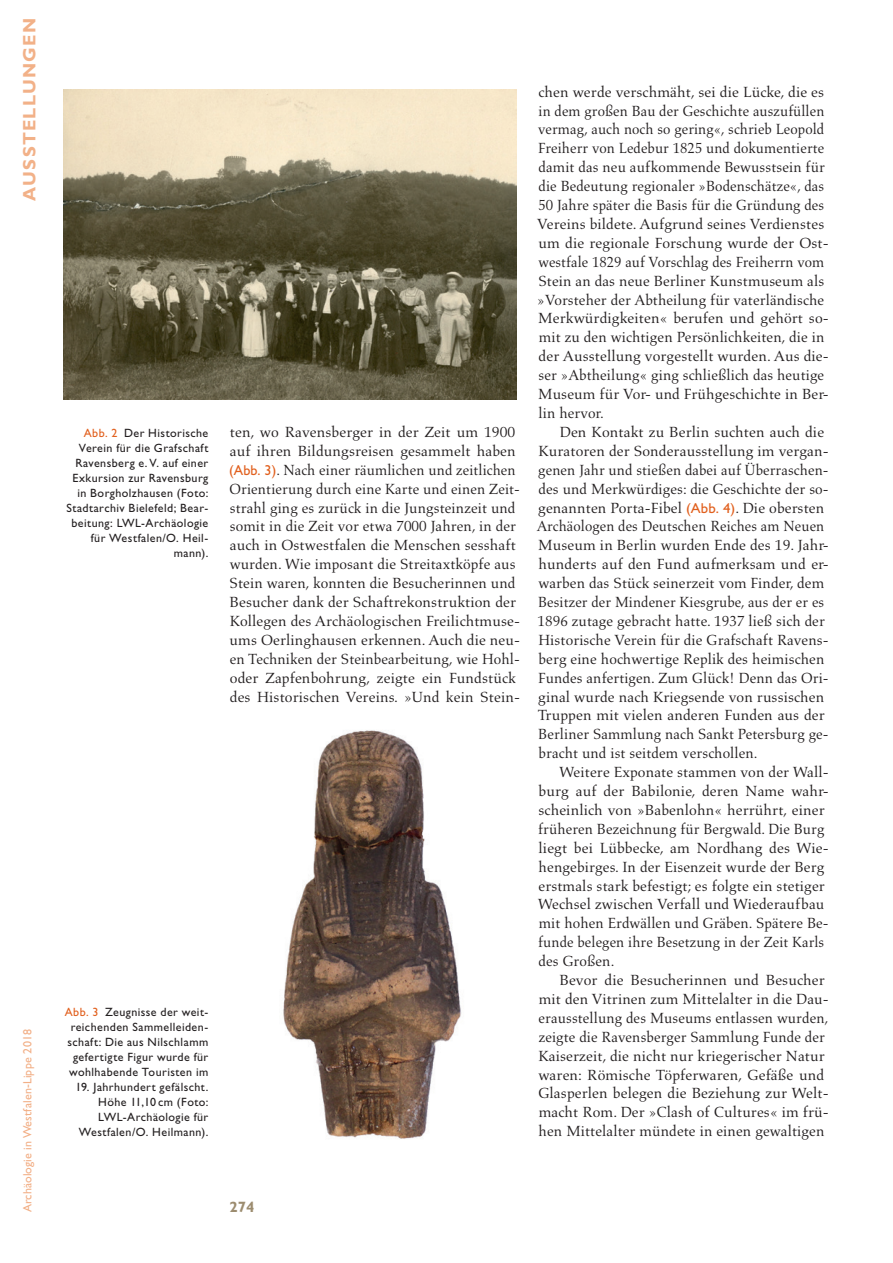
<style>
.page{position:relative;width:893px;height:1263px;background:#fff}
.page>*{position:absolute;margin:0;border:0;box-sizing:border-box;transform-origin:0 0}
.t1{font:18px "Gill Sans Std Bold 11";letter-spacing:.07em;color:#f2b188}
.t2{font:15px/18.9px "Aldus LT Std";letter-spacing:.005em;color:#231f20}
.t3{font:700 15px "Gill Sans Std";color:#9c8c6f}
.t4{font:12px/15px "Gill Sans Std";letter-spacing:.035em;color:#231f20;text-align:right}
.t5{font:12px "Gill Sans Std 12";letter-spacing:.01em;color:#f2af86}
.s1{color:#e1601e}
.s2{font-family:"Gill Sans Std";font-size:14.4px;color:#e1601e}
</style>
<div class="page">
<img style="left:64px;top:90px;width:453px;height:309px">
<img style="left:283px;top:730px;width:179px;height:409px">
<p class="t1" style="left:19px;top:201px;width:184px;rotate:-90deg">AUSSTELLUNGEN</p>
<p class="t5" style="left:21px;top:1212px;width:184px;rotate:-90deg">Archäologie in Westfalen-Lippe 2018</p>
<p class="t4" style="left:66px;top:425px;width:143px"><span class="s1">Abb. 2</span> Der Historische<br>Verein für die Grafschaft<br>Ravensberg e. V. auf einer<br>Exkursion zur Ravensburg in Borgholzhausen (Foto:<br>Stadtarchiv Bielefeld; Bear&shy;beitung: LWL-Archäologie für Westfalen/O. Heil&shy;mann).</p>
<p class="t4" style="left:65px;top:1005px;width:145px"><span class="s1">Abb. 3</span> Zeugnisse der weit&shy;reichenden Sammelleiden&shy;schaft: Die aus Nilschlamm gefertigte Figur wurde für wohlhabende Touristen im</p>
<p class="t4" style="left:75px;top:1080px;width:134px">19. Jahrhundert gefälscht.<br>Höhe 11,10 cm (Foto:<br>LWL-Archäologie für<br>Westfalen/O. Heilmann).</p>
<p class="t2" style="left:229px;top:423px;width:292px">ten, wo Ravensberger in der Zeit um 1900 auf ihren Bildungsreisen gesammelt haben <span class="s2">(Abb. 3)</span>. Nach einer räumlichen und zeitlichen Orientierung durch eine Karte und einen Zeit&shy;strahl ging es zurück in die Jungsteinzeit und somit in die Zeit vor etwa 7000 Jahren, in der auch in Ostwestfalen die Menschen sesshaft wurden. Wie imposant die Streitaxtköpfe aus Stein waren, konnten die Besucherinnen und Besucher dank der Schaftrekonstruktion der Kollegen des Archäologischen Freilichtmuse&shy;ums Oerlinghausen erkennen. Auch die neu&shy;en Techniken der Steinbearbeitung, wie Hohl&shy;oder Zapfenbohrung, zeigte ein Fundstück des Historischen Vereins. »Und kein Stein-</p>
<p class="t2" style="left:537px;top:82px;width:293px">chen werde verschmäht, sei die Lücke, die es in dem großen Bau der Geschichte auszufüllen vermag, auch noch so gering«, schrieb Leopold Freiherr von Ledebur 1825 und dokumentierte damit das neu aufkommende Bewusstsein für die Bedeutung regionaler »Bodenschätze«, das 50 Jahre später die Basis für die Gründung des Vereins bildete. Aufgrund seines Verdienstes um die regionale Forschung wurde der Ost&shy;westfale 1829 auf Vorschlag des Freiherrn vom Stein an das neue Berliner Kunstmuseum als »Vorsteher der Abtheilung für vaterländische Merkwürdigkeiten« berufen und gehört so&shy;mit zu den wichtigen Persönlichkeiten, die in der Ausstellung vorgestellt wurden. Aus die&shy;ser »Abtheilung« ging schließlich das heutige Museum für Vor- und Frühgeschichte in Ber&shy;lin hervor.</p>
<p class="t2" style="left:537px;top:423px;width:294px;text-indent:23px">Den Kontakt zu Berlin suchten auch die Kuratoren der Sonderausstellung im vergan&shy;genen Jahr und stießen dabei auf Überraschen&shy;des und Merkwürdiges: die Geschichte der so&shy;genannten Porta-Fibel <span class="s2">(Abb. 4)</span>. Die obersten Archäologen des Deutschen Reiches am Neuen Museum in Berlin wurden Ende des 19. Jahr&shy;hunderts auf den Fund aufmerksam und er&shy;warben das Stück seinerzeit vom Finder, dem Besitzer der Mindener Kiesgrube, aus der er es 1896 zutage gebracht hatte. 1937 ließ sich der Historische Verein für die Grafschaft Ravens&shy;berg eine hochwertige Replik des heimischen Fundes anfertigen. Zum Glück! Denn das Ori&shy;ginal wurde nach Kriegsende von russischen Truppen mit vielen anderen Funden aus der Berliner Sammlung nach Sankt Petersburg ge&shy;bracht und ist seitdem verschollen.</p>
<p class="t2" style="left:538px;top:763px;width:293px;text-indent:21px">Weitere Exponate stammen von der Wall&shy;burg auf der Babilonie, deren Name wahr&shy;scheinlich von »Babenlohn« herrührt, einer früheren Bezeichnung für Bergwald. Die Burg liegt bei Lübbecke, am Nordhang des Wie&shy;hengebirges. In der Eisenzeit wurde der Berg erstmals stark befestigt; es folgte ein stetiger Wechsel zwischen Verfall und Wiederaufbau mit hohen Erdwällen und Gräben. Spätere Be&shy;funde belegen ihre Besetzung in der Zeit Karls des Großen.</p>
<p class="t2" style="left:538px;top:971px;width:292px;text-indent:21px">Bevor die Besucherinnen und Besucher mit den Vitrinen zum Mittelalter in die Dau&shy;erausstellung des Museums entlassen wurden, zeigte die Ravensberger Sammlung Funde der Kaiserzeit, die nicht nur kriegerischer Natur waren: Römische Töpferwaren, Gefäße und Glasperlen belegen die Beziehung zur Welt&shy;macht Rom. Der »Clash of Cultures« im frü&shy;hen Mittelalter mündete in einen gewaltigen</p>
<p class="t3" style="left:230px;top:1198px;width:26px">274</p>
</div>
